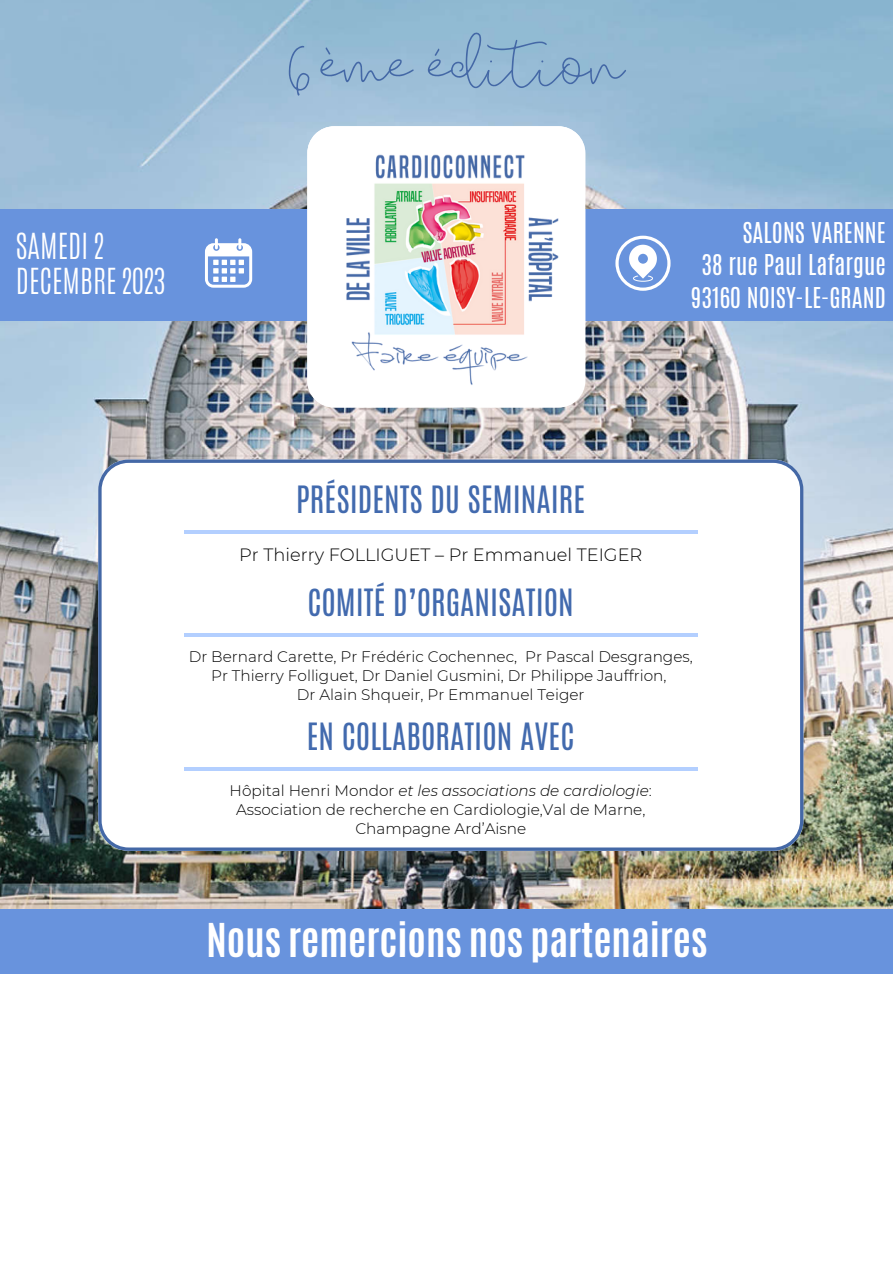
<style>
.page{position:relative;width:893px;height:1264px;background:#fff}
.page>*{position:absolute;margin:0;border:0;box-sizing:border-box;transform-origin:0 0}
.t1{font:78.9px "Golden";color:#4468a6}
.t2{font:700 39px "Antonio";color:#fff}
.t3{font:31.35px "Antonio";color:#426aae}
.t4{font:300 30px "Antonio";color:#fff}
.t5{font:24px "Antonio";color:#fff}
.t6{font:300 17.85px "Montserrat";color:#000}
.t7{font:300 15.3px/18.9px "Montserrat";color:#000;text-align:center}
.t8{font:italic 300 15.3px "Montserrat";color:#000}
.s1{font-style:normal}
</style>
<div class="page">
<img style="left:0;top:0;width:892px;height:909px">
<div style="left:0;top:209px;width:892px;height:111px;background:#6893dd"></div>
<svg style="left:307px;top:126px;width:278px;height:281px"></svg>
<img style="left:312px;top:132px;width:268px;height:265px">
<svg style="left:98px;top:459px;width:705px;height:391px"></svg>
<hr style="left:184px;top:530px;width:513px;height:3px;background:#b3cfff">
<hr style="left:184px;top:633px;width:513px;height:3px;background:#b3cfff">
<hr style="left:184px;top:767px;width:513px;height:3px;background:#b3cfff">
<div style="left:0;top:909px;width:892px;height:64px;background:#6893dd"></div>
<svg style="left:205px;top:238px;width:47px;height:50px"></svg>
<svg style="left:615px;top:236px;width:55px;height:55px"></svg>
<p class="t4" style="left:16px;top:225px;width:90px">SAMEDI 2</p>
<p class="t4" style="left:16px;top:260px;width:151px">DECEMBRE 2023</p>
<p class="t1" style="left:281px;top:20px;width:345px">6ème édition</p>
<p class="t5" style="left:742px;top:215px;width:145px">SALONS VARENNE</p>
<p class="t5" style="left:701px;top:248px;width:186px">38 rue Paul Lafargue</p>
<p class="t5" style="left:691px;top:280px;width:196px">93160 NOISY-LE-GRAND</p>
<p class="t3" style="left:296px;top:477px;width:290px">PRÉSIDENTS DU SEMINAIRE</p>
<p class="t6" style="left:239px;top:543px;width:405px">Pr Thierry FOLLIGUET – Pr Emmanuel TEIGER</p>
<p class="t3" style="left:307px;top:580px;width:268px">COMITÉ D’ORGANISATION</p>
<p class="t7" style="left:189px;top:647px;width:505px">Dr Bernard Carette, Pr Frédéric Cochennec, Pr Pascal Desgranges,<br>Pr Thierry Folliguet, Dr Daniel Gusmini, Dr Philippe Jauffrion,</p>
<p class="t7" style="left:297px;top:685px;width:289px">Dr Alain Shqueir, Pr Emmanuel Teiger</p>
<p class="t3" style="left:307px;top:714px;width:269px">EN COLLABORATION AVEC</p>
<p class="t8" style="left:230px;top:781px;width:423px"><span class="s1">Hôpital Henri Mondor</span> et les associations de cardiologie<span class="s1">:</span></p>
<p class="t7" style="left:236px;top:800px;width:411px">Association de recherche en Cardiologie,Val de Marne,</p>
<p class="t7" style="left:355px;top:819px;width:172px">Champagne Ard’Aisne</p>
<p class="t2" style="left:206px;top:912px;width:502px">Nous remercions nos partenaires</p>
</div>
